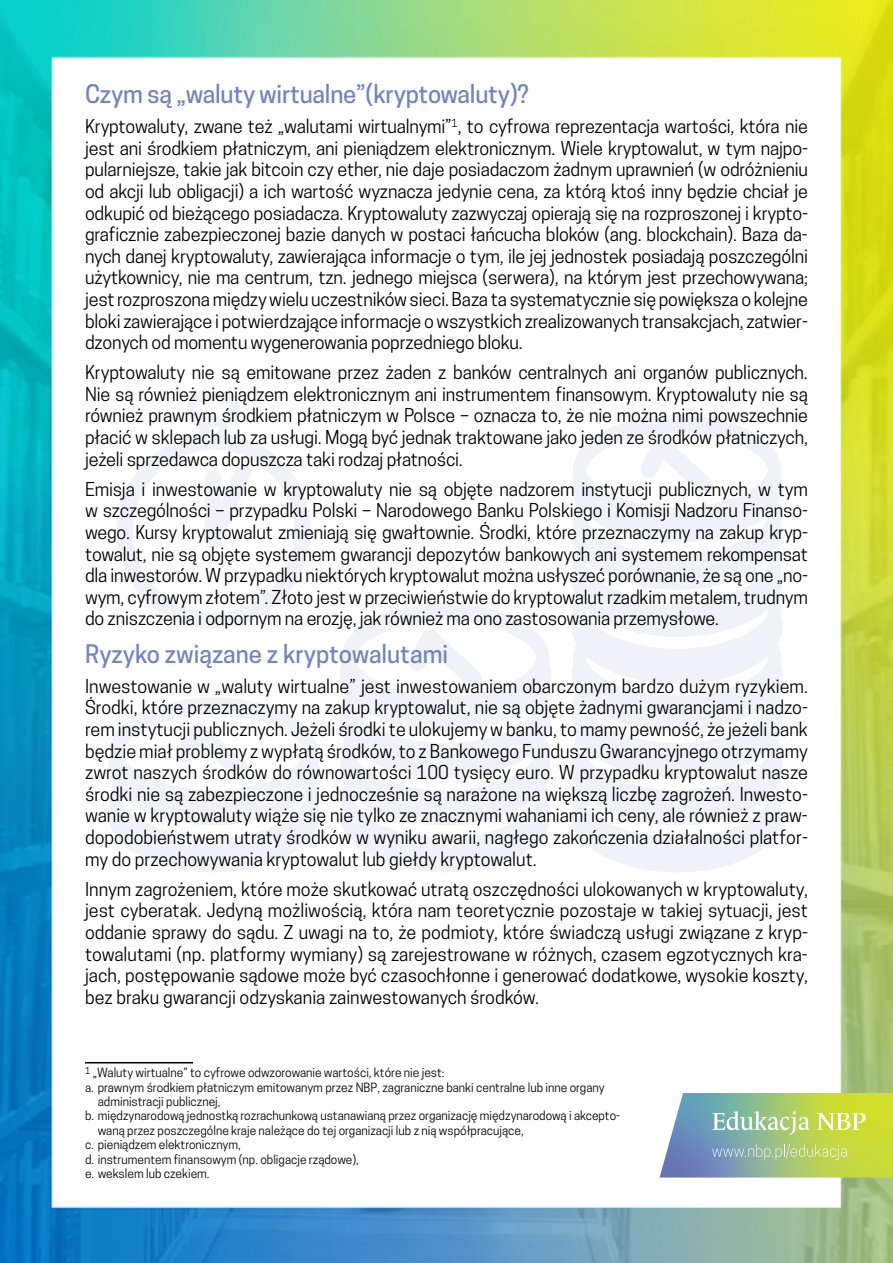
<style>
.page{position:relative;width:893px;height:1263px;background:#fff}
.page>*{position:absolute;margin:0;border:0;box-sizing:border-box;transform-origin:0 0}
.t1{font:500 24px "Cooper Hewitt";letter-spacing:-.01em;color:#7084be}
.t2{font:18px/21.6px "Cooper Hewitt";letter-spacing:-.01em;color:#000;text-align:justify}
.t3{font:12px "Cooper Hewitt";color:#000}
</style>
<div class="page">
<img style="left:0;top:0;width:893px;height:1263px">
<svg style="left:660px;top:1093px;width:233px;height:84px;background:#a7c385"></svg>
<svg style="left:117px;top:392px;width:194px;height:237px"></svg>
<svg style="left:205px;top:463px;width:47px;height:85px"></svg>
<svg style="left:572px;top:415px;width:211px;height:457px;fill:#f0f2f8"></svg>
<svg style="left:340px;top:603px;width:211px;height:269px;fill:#f0f2f8"></svg>
<svg style="left:408px;top:629px;width:75px;height:58px"></svg>
<svg style="left:640px;top:437px;width:74px;height:58px"></svg>
<svg style="left:108px;top:698px;width:211px;height:174px"></svg>
<hr style="left:85px;top:1062px;width:108px;height:1px;background:#000">
<h1 class="t1" style="left:85px;top:80px;width:445px">Czym są „waluty wirtualne”(kryptowaluty)?</h1>
<p class="t2" style="left:85px;top:116px;width:724px">Kryptowaluty, zwane też „walutami wirtualnymi”<sup>1</sup>, to cyfrowa reprezentacja wartości, która nie jest ani środkiem płatniczym, ani pieniądzem elektronicznym. Wiele kryptowalut, w tym najpo&shy;pularniejsze, takie jak bitcoin czy ether, nie daje posiadaczom żadnym uprawnień (w odróżnieniu od akcji lub obligacji) a ich wartość wyznacza jedynie cena, za którą ktoś inny będzie chciał je odkupić od bieżącego posiadacza. Kryptowaluty zazwyczaj opierają się na rozproszonej i krypto&shy;graficznie zabezpieczonej bazie danych w postaci łańcucha bloków (ang. blockchain). Baza da&shy;nych danej kryptowaluty, zawierająca informacje o tym, ile jej jednostek posiadają poszczególni użytkownicy, nie ma centrum, tzn. jednego miejsca (serwera), na którym jest przechowywana; jest rozproszona między wielu uczestników sieci. Baza ta systematycznie się powiększa o kolejne bloki zawierające i potwierdzające informacje o wszystkich zrealizowanych transakcjach, zatwier&shy;dzonych od momentu wygenerowania poprzedniego bloku.</p>
<p class="t2" style="left:85px;top:362px;width:724px">Kryptowaluty nie są emitowane przez żaden z banków centralnych ani organów publicznych.<br>Nie są również pieniądzem elektronicznym ani instrumentem finansowym. Kryptowaluty nie są również prawnym środkiem płatniczym w Polsce – oznacza to, że nie można nimi powszechnie płacić w sklepach lub za usługi. Mogą być jednak traktowane jako jeden ze środków płatniczych, jeżeli sprzedawca dopuszcza taki rodzaj płatności.</p>
<p class="t2" style="left:85px;top:478px;width:724px">Emisja i inwestowanie w kryptowaluty nie są objęte nadzorem instytucji publicznych, w tym w szczególności – przypadku Polski – Narodowego Banku Polskiego i Komisji Nadzoru Finanso&shy;wego. Kursy kryptowalut zmieniają się gwałtownie. Środki, które przeznaczymy na zakup kryp&shy;towalut, nie są objęte systemem gwarancji depozytów bankowych ani systemem rekompensat dla inwestorów. W przypadku niektórych kryptowalut można usłyszeć porównanie, że są one „no&shy;wym, cyfrowym złotem”. Złoto jest w przeciwieństwie do kryptowalut rzadkim metalem, trudnym do zniszczenia i odpornym na erozję, jak również ma ono zastosowania przemysłowe.</p>
<h1 class="t1" style="left:85px;top:640px;width:365px">Ryzyko związane z kryptowalutami</h1>
<p class="t2" style="left:85px;top:675px;width:724px">Inwestowanie w „waluty wirtualne” jest inwestowaniem obarczonym bardzo dużym ryzykiem.<br>Środki, które przeznaczymy na zakup kryptowalut, nie są objęte żadnymi gwarancjami i nadzo&shy;rem instytucji publicznych. Jeżeli środki te ulokujemy w banku, to mamy pewność, że jeżeli bank będzie miał problemy z wypłatą środków, to z Bankowego Funduszu Gwarancyjnego otrzymamy zwrot naszych środków do równowartości 100 tysięcy euro. W przypadku kryptowalut nasze środki nie są zabezpieczone i jednocześnie są narażone na większą liczbę zagrożeń. Inwesto&shy;wanie w kryptowaluty wiąże się nie tylko ze znacznymi wahaniami ich ceny, ale również z praw&shy;dopodobieństwem utraty środków w wyniku awarii, nagłego zakończenia działalności platfor&shy;my do przechowywania kryptowalut lub giełdy kryptowalut.</p>
<p class="t2" style="left:85px;top:878px;width:724px">Innym zagrożeniem, które może skutkować utratą oszczędności ulokowanych w kryptowaluty, jest cyberatak. Jedyną możliwością, która nam teoretycznie pozostaje w takiej sytuacji, jest oddanie sprawy do sądu. Z uwagi na to, że podmioty, które świadczą usługi związane z kryp&shy;towalutami (np. platformy wymiany) są zarejestrowane w różnych, czasem egzotycznych kra&shy;jach, postępowanie sądowe może być czasochłonne i generować dodatkowe, wysokie koszty, bez braku gwarancji odzyskania zainwestowanych środków.</p>
<p class="t3" style="left:85px;top:1065px;width:361px"><sup>1</sup> „Waluty wirtualne” to cyfrowe odwzorowanie wartości, które nie jest:</p>
<p class="t3" style="left:85px;top:1080px;width:521px">a. prawnym środkiem płatniczym emitowanym przez NBP, zagraniczne banki centralne lub inne organy</p>
<p class="t3" style="left:98px;top:1094px;width:124px">administracji publicznej,</p>
<p class="t3" style="left:85px;top:1109px;width:537px">b. międzynarodową jednostką rozrachunkową ustanawianą przez organizację międzynarodową i akcepto-</p>
<p class="t3" style="left:98px;top:1123px;width:427px">waną przez poszczególne kraje należące do tej organizacji lub z nią współpracujące,</p>
<p class="t3" style="left:85px;top:1137px;width:157px">c. pieniądzem elektronicznym,</p>
<p class="t3" style="left:85px;top:1152px;width:275px">d. instrumentem finansowym (np. obligacje rządowe),</p>
<p class="t3" style="left:85px;top:1166px;width:126px">e. wekslem lub czekiem.</p>
</div>
